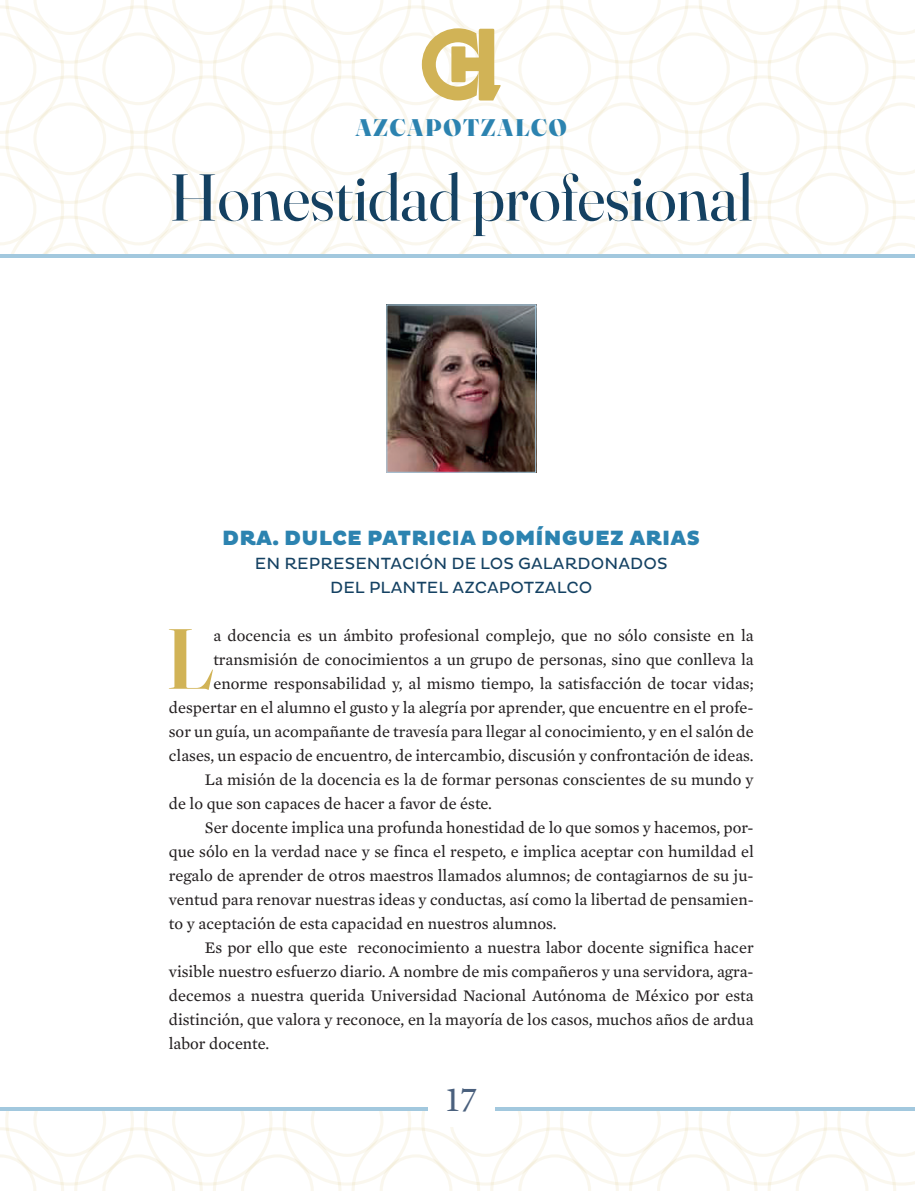
<style>
.page{position:relative;width:915px;height:1191px;background:#fff}
.page>*{position:absolute;margin:0;border:0;box-sizing:border-box;transform-origin:0 0}
.t1{font:600 85.05px "Fraunces 144 pt";color:#d1b356}
.t2{font:66px "Fraunces 144 pt";color:#144162}
.t3{font:36px "Mercury Display";color:#4a607d}
.t4{font:900 24px "Fraunces 144 pt";letter-spacing:.075em;color:#2c83b0}
.t5{font:900 21px "Pluto";letter-spacing:.005em;color:#2c83b0}
.t6{font:16.5px "Mercury Text G2";color:#231f20}
.t7{font:16.5px/24px "Pluto";letter-spacing:.005em;color:#144162;text-align:center}
</style>
<div class="page">
<svg style="left:0;top:1110px;width:914px;height:81px"></svg>
<hr style="left:1px;top:1107px;width:913px;height:3px;background:#a2c8de">
<img style="left:388px;top:306px;width:146px;height:164px">
<div style="left:386px;top:304px;width:150px;height:168px;border:1px solid #a2c8de"></div>
<svg style="left:0;top:0;width:914px;height:258px"></svg>
<div style="left:427px;top:1084px;width:67px;height:42px;background:#fff"></div>
<h3 class="t4" style="left:355px;top:109px;width:213px">AZCAPOTZALCO</h3>
<h2 class="t2" style="left:169px;top:146px;width:584px">Honestidad profesional</h2>
<p class="t5" style="left:222px;top:525px;width:479px">DRA. DULCE PATRICIA DOMÍNGUEZ ARIAS</p>
<p class="t7" style="left:255px;top:551px;width:414px">EN REPRESENTACIÓN DE LOS GALARDONADOS<br>DEL PLANTEL AZCAPOTZALCO</p>
<h1 class="t1" style="left:166px;top:592px;width:49px">L</h1>
<p class="t6" style="left:213px;top:625px;width:541px">a docencia es un ámbito profesional complejo, que no sólo consiste en la</p>
<p class="t6" style="left:213px;top:649px;width:541px">transmisión de conocimientos a un grupo de personas, sino que conlleva la</p>
<p class="t6" style="left:213px;top:673px;width:541px">enorme responsabilidad y, al mismo tiempo, la satisfacción de tocar vidas;</p>
<p class="t6" style="left:169px;top:697px;width:586px">despertar en el alumno el gusto y la alegría por aprender, que encuentre en el profe-</p>
<p class="t6" style="left:169px;top:721px;width:586px">sor un guía, un acompañante de travesía para llegar al conocimiento, y en el salón de</p>
<p class="t6" style="left:169px;top:745px;width:586px">clases, un espacio de encuentro, de intercambio, discusión y confrontación de ideas.</p>
<p class="t6" style="left:205px;top:769px;width:550px">La misión de la docencia es la de formar personas conscientes de su mundo y</p>
<p class="t6" style="left:169px;top:793px;width:324px">de lo que son capaces de hacer a favor de éste.</p>
<p class="t6" style="left:205px;top:817px;width:550px">Ser docente implica una profunda honestidad de lo que somos y hacemos, por-</p>
<p class="t6" style="left:169px;top:841px;width:586px">que sólo en la verdad nace y se finca el respeto, e implica aceptar con humildad el</p>
<p class="t6" style="left:169px;top:865px;width:586px">regalo de aprender de otros maestros llamados alumnos; de contagiarnos de su ju-</p>
<p class="t6" style="left:169px;top:889px;width:586px">ventud para renovar nuestras ideas y conductas, así como la libertad de pensamien-</p>
<p class="t6" style="left:169px;top:913px;width:389px">to y aceptación de esta capacidad en nuestros alumnos.</p>
<p class="t6" style="left:205px;top:937px;width:550px">Es por ello que este reconocimiento a nuestra labor docente significa hacer</p>
<p class="t6" style="left:169px;top:961px;width:586px">visible nuestro esfuerzo diario. A nombre de mis compañeros y una servidora, agra-</p>
<p class="t6" style="left:169px;top:985px;width:586px">decemos a nuestra querida Universidad Nacional Autónoma de México por esta</p>
<p class="t6" style="left:169px;top:1009px;width:586px">distinción, que valora y reconoce, en la mayoría de los casos, muchos años de ardua</p>
<p class="t6" style="left:169px;top:1033px;width:102px">labor docente.</p>
<h3 class="t3" style="left:445px;top:1078px;width:32px">17</h3>
</div>
